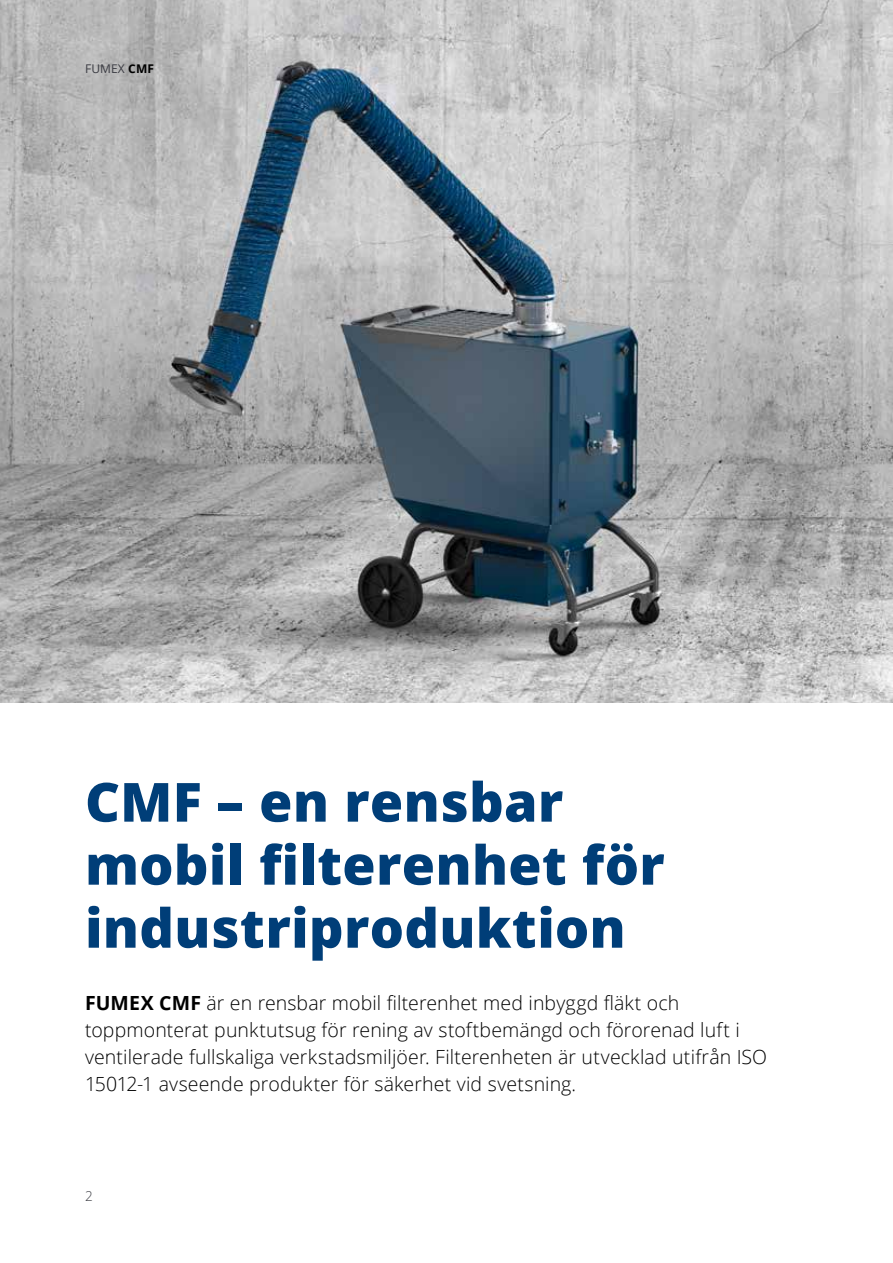
<style>
.page{position:relative;width:893px;height:1263px;background:#fff}
.page>*{position:absolute;margin:0;border:0;box-sizing:border-box;transform-origin:0 0}
.t1{font:800 54px/63px "Open Sans";letter-spacing:.005em;color:#003e78}
.t2{font:300 19.5px/27px "Open Sans";letter-spacing:.005em;color:#000}
.t3{font:300 13.5px "Open Sans";color:#3b3c43}
.t4{font:12px "Open Sans";letter-spacing:.01em;color:#3b3c43}
.s1{font-weight:700;color:#000}
.s2{font-weight:700}
</style>
<div class="page">
<img style="left:0;top:0;width:893px;height:702px">
<p class="t4" style="left:85px;top:60px;width:70px">FUMEX <span class="s1">CMF</span></p>
<h1 class="t1" style="left:85px;top:768px;width:581px">CMF – en rensbar mobil filterenhet för industriproduktion</h1>
<p class="t2" style="left:85px;top:989px;width:684px"><span class="s2">FUMEX CMF</span> är en rensbar mobil filterenhet med inbyggd fläkt och toppmonterat punktutsug för rening av stoftbemängd och förorenad luft i ventilerade fullskaliga verkstadsmiljöer. Filterenheten är utvecklad utifrån ISO 15012-1 avseende produkter för säkerhet vid svetsning.</p>
<p class="t3" style="left:85px;top:1187px;width:9px">2</p>
</div>
